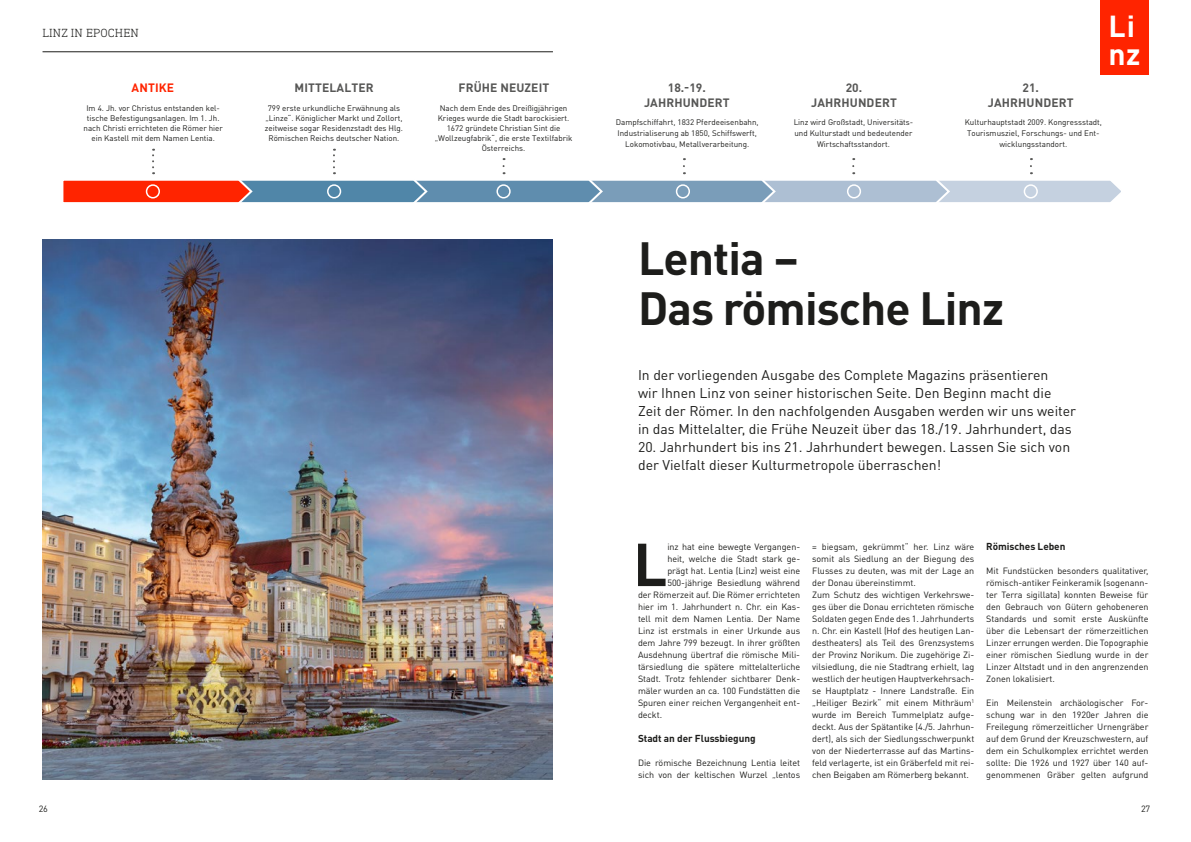
<style>
.page{position:relative;width:1191px;height:842px;background:#fff}
.page>*{position:absolute;margin:0;border:0;box-sizing:border-box;transform-origin:0 0}
.t1{font:700 59.6px "DIN Pro";color:#1d1d1b}
.t2{font:700 46px/50px "DIN Pro";letter-spacing:-.02em;color:#1d1d1b}
.t3{font:700 30px/28px "DIN Pro";color:#fff}
.t4{font:14px/18px "DIN Pro";color:#1d1d1b}
.t5{font:700 12px/14.4px "DIN Pro";letter-spacing:.01em;color:#575756;text-align:center}
.t6{font:300 12px "DIN Next Slab Pro";letter-spacing:.01em;color:#1d1d1b}
.t7{font:700 12px "DIN Pro";letter-spacing:.01em;color:#ff2400}
.t8{font:700 10px "DIN Pro";letter-spacing:-.005em;color:#1d1d1b}
.t9{font:9px/12px "DIN Pro";letter-spacing:-.005em;color:#1d1d1b}
.t10{font:8px/10px "DIN Pro";color:#1d1d1b;text-align:center}
</style>
<div class="page">
<hr style="left:43px;top:52px;width:510px;height:1px;background:#1d1d1b">
<div style="left:1100px;top:0;width:48px;height:74px;background:#ff2400"></div>
<svg style="left:63px;top:149px;width:1058px;height:54px"></svg>
<img style="left:43px;top:240px;width:510px;height:540px">
<h3 class="t6" style="left:43px;top:26px;width:98px">LINZ IN EPOCHEN</h3>
<h3 class="t7" style="left:132px;top:80px;width:44px">ANTIKE</h3>
<h3 class="t5" style="left:295px;top:80px;width:80px">MITTELALTER</h3>
<h3 class="t5" style="left:458px;top:80px;width:92px">FRÜHE NEUZEIT</h3>
<h3 class="t5" style="left:644px;top:80px;width:87px">18.-19.<br>JAHRHUNDERT</h3>
<h3 class="t5" style="left:811px;top:80px;width:87px">20.<br>JAHRHUNDERT</h3>
<h3 class="t5" style="left:988px;top:80px;width:87px">21.<br>JAHRHUNDERT</h3>
<p class="t10" style="left:84px;top:103px;width:141px">Im 4. Jh. vor Christus entstanden kel&shy;tische Befestigungsanlagen. Im 1. Jh. nach Christi errichteten die Römer hier ein Kastell mit dem Namen Lentia.</p>
<p class="t10" style="left:265px;top:103px;width:140px">799 erste urkundliche Erwähnung als „Linze“. Königlicher Markt und Zollort, zeitweise sogar Residenzstadt des Hlg.<br>Römischen Reichs deutscher Nation.</p>
<p class="t10" style="left:435px;top:103px;width:139px">Nach dem Ende des Dreißigjährigen<br>Krieges wurde die Stadt barockisiert.<br>1672 gründete Christian Sint die „Wollzeugfabrik“, die erste Textilfabrik<br>Österreichs.</p>
<p class="t10" style="left:616px;top:116px;width:144px;line-height:11px">Dampfschiffahrt, 1832 Pferdeeisenbahn,<br>Industrialiserung ab 1850, Schiffswerft,<br>Lokomotivbau, Metallverarbeitung.</p>
<p class="t10" style="left:793px;top:116px;width:121px;line-height:11px">Linz wird Großstadt, Universitäts&shy;und Kulturstadt und bedeutender<br>Wirtschaftsstandort.</p>
<p class="t10" style="left:964px;top:116px;width:139px;line-height:11px">Kulturhauptstadt 2009. Kongressstadt,<br>Tourismusziel, Forschungs- und Ent&shy;wicklungsstandort.</p>
<h3 class="t3" style="left:1108px;top:11px;width:34px">Li nz</h3>
<h2 class="t2" style="left:638px;top:231px;width:367px">Lentia –<br>Das römische Linz</h2>
<p class="t4" style="left:638px;top:365px;width:439px">In der vorliegenden Ausgabe des Complete Magazins präsentieren<br>wir Ihnen Linz von seiner historischen Seite. Den Beginn macht die Zeit der Römer. In den nachfolgenden Ausgaben werden wir uns weiter in das Mittelalter, die Frühe Neuzeit über das 18./19. Jahrhundert, das</p>
<h3 class="t4" style="left:638px;top:437px;width:434px">20. Jahrhundert bis ins 21. Jahrhundert bewegen. Lassen Sie sich von der Vielfalt dieser Kulturmetropole überraschen!</h3>
<h1 class="t1" style="left:633px;top:524px;width:36px">L</h1>
<p class="t9" style="left:667px;top:540px;width:134px">inz hat eine bewegte Vergangen-</p>
<p class="t9" style="left:667px;top:552px;width:134px">heit, welche die Stadt stark ge-</p>
<p class="t9" style="left:667px;top:564px;width:134px">prägt hat. Lentia (Linz) weist eine</p>
<p class="t9" style="left:667px;top:576px;width:134px">500-jährige Besiedlung während</p>
<p class="t9" style="left:638px;top:588px;width:164px">der Römerzeit auf. Die Römer errichteten</p>
<p class="t9" style="left:638px;top:600px;width:164px">hier im 1. Jahrhundert n. Chr. ein Kas-</p>
<p class="t9" style="left:638px;top:612px;width:164px">tell mit dem Namen Lentia. Der Name</p>
<p class="t9" style="left:638px;top:624px;width:164px">Linz ist erstmals in einer Urkunde aus</p>
<p class="t9" style="left:638px;top:636px;width:164px">dem Jahre 799 bezeugt. In ihrer größten</p>
<p class="t9" style="left:638px;top:648px;width:164px">Ausdehnung übertraf die römische Mili-</p>
<p class="t9" style="left:638px;top:660px;width:164px">tärsiedlung die spätere mittelalterliche</p>
<p class="t9" style="left:638px;top:672px;width:164px">Stadt. Trotz fehlender sichtbarer Denk-</p>
<p class="t9" style="left:638px;top:684px;width:164px">mäler wurden an ca. 100 Fundstätten die</p>
<p class="t9" style="left:638px;top:696px;width:164px">Spuren einer reichen Vergangenheit ent-</p>
<p class="t9" style="left:638px;top:708px;width:26px">deckt.</p>
<p class="t8" style="left:638px;top:732px;width:119px">Stadt an der Flussbiegung</p>
<p class="t9" style="left:638px;top:756px;width:164px">Die römische Bezeichnung Lentia leitet sich von der keltischen Wurzel „lentos</p>
<p class="t9" style="left:812px;top:540px;width:164px">= biegsam, gekrümmt“ her. Linz wäre somit als Siedlung an der Biegung des Flusses zu deuten, was mit der Lage an der Donau übereinstimmt.<br>Zum Schutz des wichtigen Verkehrswe&shy;ges über die Donau errichteten römische Soldaten gegen Ende des 1. Jahrhunderts n. Chr. ein Kastell (Hof des heutigen Lan&shy;destheaters) als Teil des Grenzsystems der Provinz Norikum. Die zugehörige Zi&shy;vilsiedlung, die nie Stadtrang erhielt, lag westlich der heutigen Hauptverkehrsach&shy;se Hauptplatz - Innere Landstraße. Ein „Heiliger Bezirk“ mit einem Mithräum<sup>1 </sup>wurde im Bereich Tummelplatz aufge&shy;deckt. Aus der Spätantike (4./5. Jahrhun&shy;dert), als sich der Siedlungsschwerpunkt von der Niederterrasse auf das Martins&shy;feld verlagerte, ist ein Gräberfeld mit rei&shy;chen Beigaben am Römerberg bekannt.</p>
<p class="t8" style="left:986px;top:540px;width:81px">Römisches Leben</p>
<p class="t9" style="left:986px;top:564px;width:164px;text-align:justify">Mit Fundstücken besonders qualitativer, römisch-antiker Feinkeramik (sogenann&shy;ter Terra sigillata) konnten Beweise für den Gebrauch von Gütern gehobeneren Standards und somit erste Auskünfte über die Lebensart der römerzeitlichen Linzer errungen werden. Die Topographie einer römischen Siedlung wurde in der Linzer Altstadt und in den angrenzenden Zonen lokalisiert.</p>
<p class="t9" style="left:986px;top:696px;width:164px;text-align:justify">Ein Meilenstein archäologischer For&shy;schung war in den 1920er Jahren die Freilegung römerzeitlicher Urnengräber auf dem Grund der Kreuzschwestern, auf dem ein Schulkomplex errichtet werden sollte: Die 1926 und 1927 über 140 auf&shy;genommenen Gräber gelten aufgrund</p>
<p class="t9" style="left:39px;top:802px;width:11px">26</p>
<p class="t9" style="left:1141px;top:802px;width:11px">27</p>
</div>
